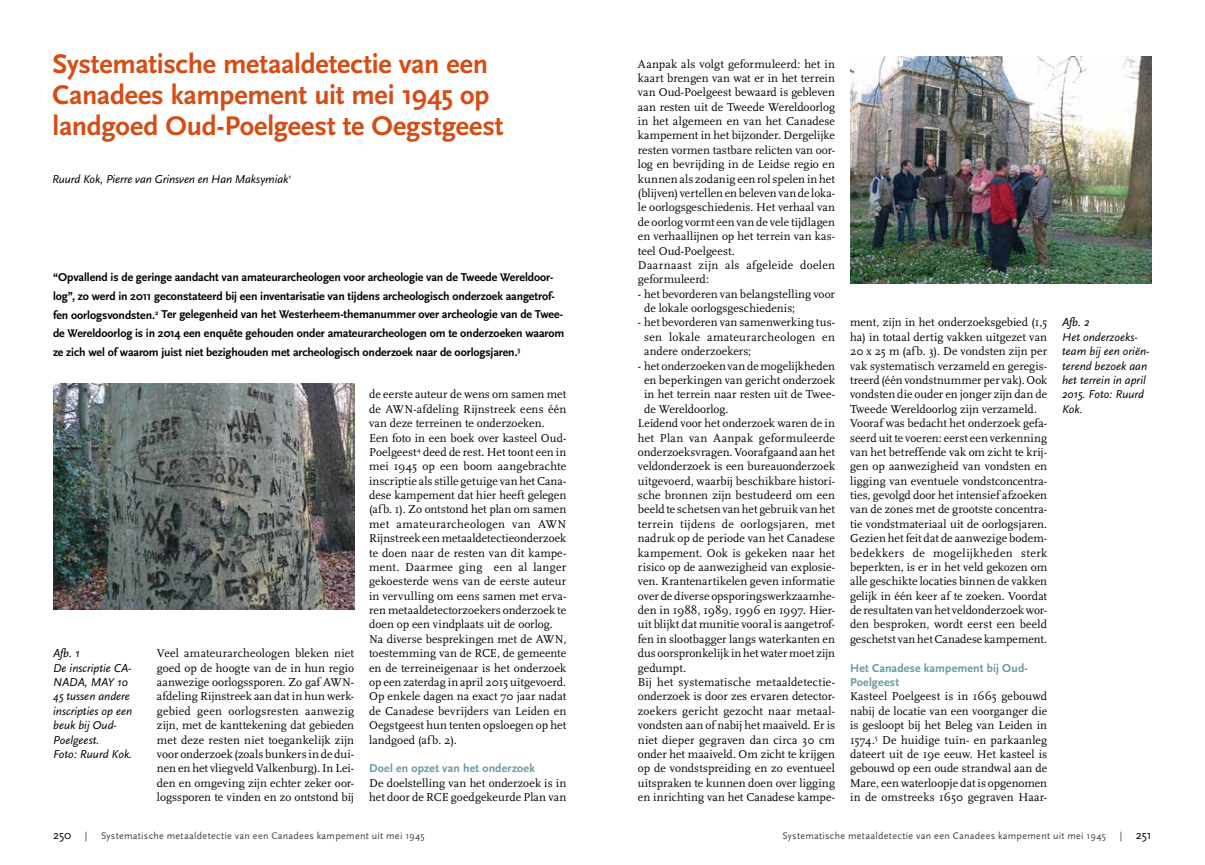
<style>
.page{position:relative;width:1205px;height:865px;background:#fff}
.page>*{position:absolute;margin:0;border:0;box-sizing:border-box;transform-origin:0 0}
.t1{font:700 28.12px/31.2px "Scala Sans";letter-spacing:-.01em;color:#d64c13}
.t2{font:12.5px "Scala Sans";letter-spacing:-.01em;color:#000}
.t3{font:11.88px/14.4px "Scala";letter-spacing:.005em;color:#000}
.t4{font:700 11.88px/18.8px "Scala Sans";letter-spacing:-.01em;color:#000}
.t5{font:italic 11.88px/14.4px "Scala Sans";color:#000}
.t6{font:700 11.88px/14.4px "Scala Sans";letter-spacing:.015em;color:#6997a4}
.t7{font:10px "Scala Sans";letter-spacing:.03em;color:#3f3e32}
.t8{font:10px "Scala Sans";color:#52381f}
.s1{font-size:10px;color:#52381f}
</style>
<div class="page">
<img style="left:53px;top:384px;width:301px;height:225px">
<img style="left:850px;top:57px;width:302px;height:226px">
<h1 class="t1" style="left:53px;top:49px;width:452px">Systematische metaaldetectie van een<br>Canadees kampement uit mei 1945 op landgoed Oud-Poelgeest te Oegstgeest</h1>
<p class="t3" style="left:638px;top:57px;width:199px">Aanpak als volgt geformuleerd: het in kaart brengen van wat er in het terrein van Oud-Poelgeest bewaard is gebleven aan resten uit de Tweede Wereldoorlog in het algemeen en van het Canadese kampement in het bijzonder. Dergelijke resten vormen tastbare relicten van oor&shy;log en bevrijding in de Leidse regio en kunnen als zodanig een rol spelen in het (blijven) vertellen en beleven van de loka&shy;le oorlogsgeschiedenis. Het verhaal van de oorlog vormt een van de vele tijdlagen en verhaallijnen op het terrein van kas&shy;teel Oud-Poelgeest.<br>Daarnaast zijn als afgeleide doelen geformuleerd:</p>
<p class="t3" style="left:644px;top:287px;width:192px;text-indent:-6px">- het bevorderen van belangstelling voor de lokale oorlogsgeschiedenis;</p>
<p class="t3" style="left:644px;top:315px;width:192px;text-align:justify;text-indent:-6px">- het bevorderen van samenwerking tus&shy;sen lokale amateurarcheologen en andere onderzoekers;</p>
<p class="t3" style="left:638px;top:359px;width:199px">- het onderzoeken van de mogelijkheden</p>
<p class="t3" style="left:644px;top:373px;width:192px">en beperkingen van gericht onderzoek</p>
<p class="t3" style="left:644px;top:387px;width:192px">in het terrein naar resten uit de Twee-</p>
<p class="t3" style="left:644px;top:402px;width:86px">de Wereldoorlog.</p>
<p class="t3" style="left:638px;top:416px;width:199px">Leidend voor het onderzoek waren de in</p>
<p class="t3" style="left:638px;top:430px;width:199px">het Plan van Aanpak geformuleerde</p>
<p class="t3" style="left:638px;top:445px;width:199px">onderzoeksvragen. Voorafgaand aan het</p>
<p class="t3" style="left:638px;top:459px;width:199px">veldonderzoek is een bureauonderzoek</p>
<p class="t3" style="left:638px;top:474px;width:199px">uitgevoerd, waarbij beschikbare histori-</p>
<p class="t3" style="left:638px;top:488px;width:199px">sche bronnen zijn bestudeerd om een</p>
<p class="t3" style="left:638px;top:502px;width:199px">beeld te schetsen van het gebruik van het</p>
<p class="t3" style="left:638px;top:517px;width:199px">terrein tijdens de oorlogsjaren, met</p>
<p class="t3" style="left:638px;top:531px;width:199px">nadruk op de periode van het Canadese</p>
<p class="t3" style="left:638px;top:545px;width:199px">kampement. Ook is gekeken naar het</p>
<p class="t3" style="left:638px;top:560px;width:199px">risico op de aanwezigheid van explosie-</p>
<p class="t3" style="left:638px;top:574px;width:199px">ven. Krantenartikelen geven informatie</p>
<p class="t3" style="left:638px;top:589px;width:199px">over de diverse opsporingswerkzaamhe-</p>
<p class="t3" style="left:638px;top:603px;width:199px">den in 1988, 1989, 1996 en 1997. Hier-</p>
<p class="t3" style="left:638px;top:617px;width:199px">uit blijkt dat munitie vooral is aangetrof-</p>
<p class="t3" style="left:638px;top:632px;width:199px">fen in slootbagger langs waterkanten en</p>
<p class="t3" style="left:638px;top:646px;width:199px">dus oorspronkelijk in het water moet zijn</p>
<p class="t3" style="left:638px;top:660px;width:50px">gedumpt.</p>
<p class="t3" style="left:638px;top:675px;width:199px">Bij het systematische metaaldetectie-</p>
<p class="t3" style="left:638px;top:689px;width:199px">onderzoek is door zes ervaren detector-</p>
<p class="t3" style="left:638px;top:704px;width:199px">zoekers gericht gezocht naar metaal-</p>
<p class="t3" style="left:638px;top:718px;width:199px">vondsten aan of nabij het maaiveld. Er is</p>
<p class="t3" style="left:638px;top:732px;width:199px">niet dieper gegraven dan circa 30 cm</p>
<p class="t3" style="left:638px;top:747px;width:199px">onder het maaiveld. Om zicht te krijgen</p>
<p class="t3" style="left:638px;top:761px;width:199px">op de vondstspreiding en zo eventueel</p>
<p class="t3" style="left:638px;top:775px;width:199px">uitspraken te kunnen doen over ligging</p>
<p class="t3" style="left:638px;top:790px;width:199px">en inrichting van het Canadese kampe-</p>
<p class="t5" style="left:52px;top:172px;width:240px">Ruurd Kok, Pierre van Grinsven en Han Maksymiak<sup>1</sup></p>
<p class="t4" style="left:53px;top:268px;width:513px">“Opvallend is de geringe aandacht van amateurarcheologen voor archeologie van de Tweede Wereldoor&shy;log”, zo werd in 2011 geconstateerd bij een inventarisatie van tijdens archeologisch onderzoek aangetrof&shy;fen oorlogsvondsten.<sup>2</sup> Ter gelegenheid van het Westerheem-themanummer over archeologie van de Twee&shy;de Wereldoorlog is in 2014 een enquête gehouden onder amateurarcheologen om te onderzoeken waarom ze zich wel of waarom juist niet bezighouden met archeologisch onderzoek naar de oorlogsjaren.<sup>3</sup></p>
<p class="t3" style="left:369px;top:387px;width:199px">de eerste auteur de wens om samen met de AWN-afdeling Rijnstreek eens één van deze terreinen te onderzoeken.<br>Een foto in een boek over kasteel Oud-Poelgeest<sup>4</sup> deed de rest. Het toont een in mei 1945 op een boom aangebrachte inscriptie als stille getuige van het Cana&shy;dese kampement dat hier heeft gelegen (afb. 1). Zo ontstond het plan om samen met amateurarcheologen van AWN Rijnstreek een metaaldetectieonderzoek te doen naar de resten van dit kampe&shy;ment. Daarmee ging een al langer gekoesterde wens van de eerste auteur in vervulling om eens samen met erva&shy;ren metaaldetectorzoekers onderzoek te doen op een vindplaats uit de oorlog.<br>Na diverse besprekingen met de AWN, toestemming van de RCE, de gemeente en de terreineigenaar is het onderzoek op een zaterdag in april 2015 uitgevoerd.<br>Op enkele dagen na exact 70 jaar nadat de Canadese bevrijders van Leiden en Oegstgeest hun tenten opsloegen op het landgoed (afb. 2).</p>
<p class="t6" style="left:369px;top:761px;width:167px">Doel en opzet van het onderzoek</p>
<p class="t3" style="left:369px;top:776px;width:199px">De doelstelling van het onderzoek is in het door de RCE goedgekeurde Plan van</p>
<p class="t5" style="left:53px;top:646px;width:81px">Afb. 1<br>De inscriptie CA-<br>NADA, MAY 10<br>45 tussen andere inscripties op een beuk bij Oud-<br>Poelgeest.<br>Foto: Ruurd Kok.</p>
<p class="t3" style="left:157px;top:646px;width:199px;text-align:justify">Veel amateurarcheologen bleken niet goed op de hoogte van de in hun regio aanwezige oorlogssporen. Zo gaf AWN&shy;afdeling Rijnstreek aan dat in hun werk&shy;gebied geen oorlogsresten aanwezig zijn, met de kanttekening dat gebieden met deze resten niet toegankelijk zijn voor onderzoek (zoals bunkers in de dui&shy;nen en het vliegveld Valkenburg). In Lei&shy;den en omgeving zijn echter zeker oor&shy;logssporen te vinden en zo ontstond bij</p>
<p class="t3" style="left:850px;top:315px;width:199px">ment, zijn in het onderzoeksgebied (1,5 ha) in totaal dertig vakken uitgezet van 20 x 25 m (afb. 3). De vondsten zijn per vak systematisch verzameld en geregis&shy;treerd (één vondstnummer per vak). Ook vondsten die ouder en jonger zijn dan de Tweede Wereldoorlog zijn verzameld.<br>Vooraf was bedacht het onderzoek gefa&shy;seerd uit te voeren: eerst een verkenning van het betreffende vak om zicht te krij&shy;gen op aanwezigheid van vondsten en ligging van eventuele vondstconcentra&shy;ties, gevolgd door het intensief afzoeken van de zones met de grootste concentra&shy;tie vondstmateriaal uit de oorlogsjaren.<br>Gezien het feit dat de aanwezige bodem&shy;bedekkers de mogelijkheden sterk beperkten, is er in het veld gekozen om alle geschikte locaties binnen de vakken gelijk in één keer af te zoeken. Voordat de resultaten van het veldonderzoek wor&shy;den besproken, wordt eerst een beeld geschetst van het Canadese kampement.</p>
<p class="t6" style="left:850px;top:661px;width:179px">Het Canadese kampement bij Oud-<br>Poelgeest</p>
<p class="t3" style="left:850px;top:689px;width:199px;text-align:justify">Kasteel Poelgeest is in 1665 gebouwd nabij de locatie van een voorganger die is gesloopt bij het Beleg van Leiden in 1574.<sup>5</sup> De huidige tuin- en parkaanleg dateert uit de 19e eeuw. Het kasteel is gebouwd op een oude strandwal aan de Mare, een waterloopje dat is opgenomen in de omstreeks 1650 gegraven Haar-</p>
<p class="t5" style="left:1062px;top:315px;width:89px">Afb. 2<br>Het onderzoeks&shy;team bij een oriën&shy;terend bezoek aan het terrein in april<br>2015. Foto: Ruurd<br>Kok.</p>
<p class="t2" style="left:53px;top:828px;width:20px">250</p>
<p class="t8" style="left:85px;top:830px;width:4px">|</p>
<p class="t7" style="left:101px;top:830px;width:325px">Systematische metaaldetectie van een Canadees kampement uit mei 1945</p>
<p class="t7" style="left:782px;top:830px;width:325px">Systematische metaaldetectie van een Canadees kampement uit mei 1945</p>
<p class="t2" style="left:1119px;top:828px;width:34px"><span class="s1">|</span> 251</p>
</div>
